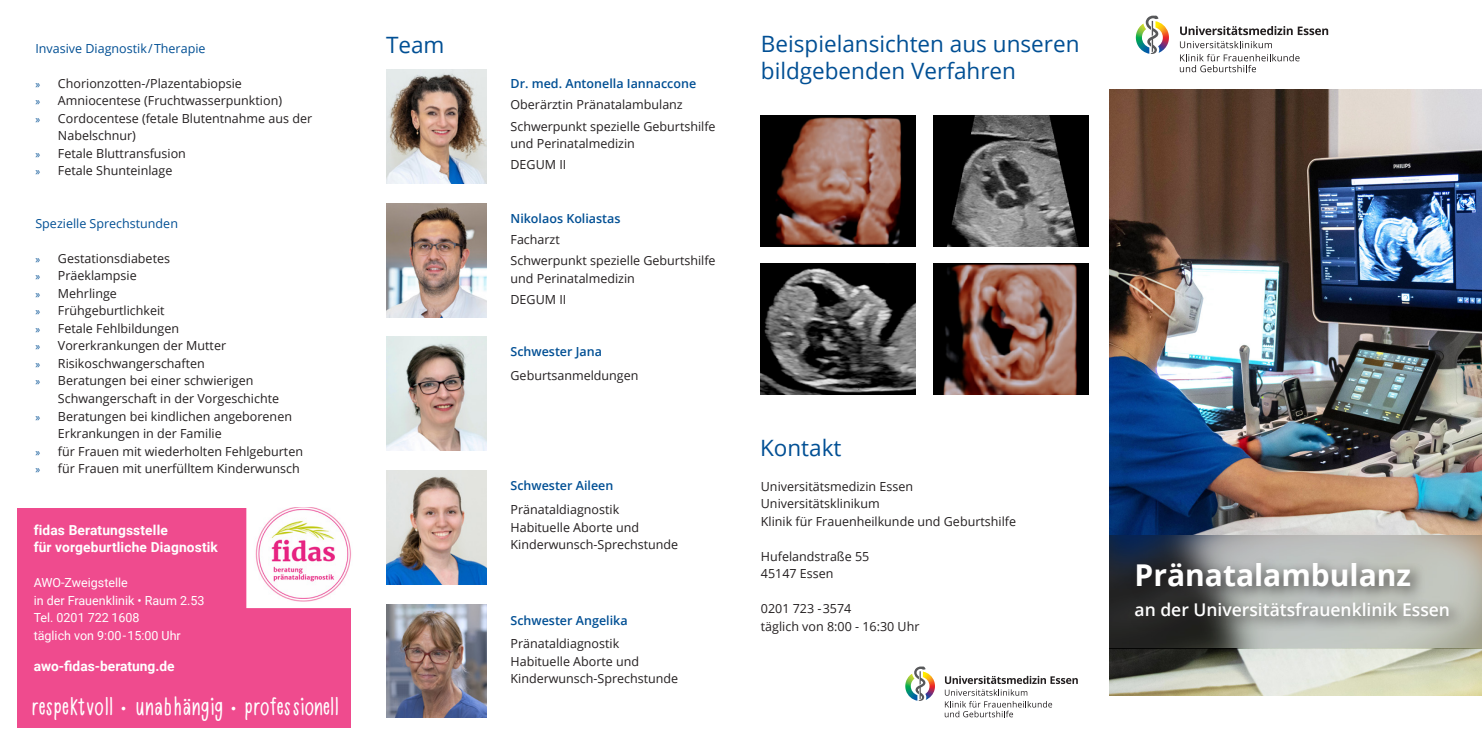
<style>
.page{position:relative;width:1482px;height:745px;background:#fff}
.page>*{position:absolute;margin:0;border:0;box-sizing:border-box;transform-origin:0 0}
.t1{font:700 30px "Open Sans";color:#fff}
.t2{font:23.75px "DEMO Homemade Hamburgers";letter-spacing:-.01em;color:#fff}
.t3{font:22.5px "Open Sans";color:#014f94}
.t4{font:600 17.5px "Open Sans";color:#fff}
.t5{font:700 13.75px "Roboto";letter-spacing:.01em;color:#fff}
.t6{font:12.5px/17.5px "Open Sans";color:#231f20}
.t7{font:600 12.5px "Open Sans";color:#014f94}
.t8{font:12.5px "Roboto";color:#fff}
.Flyer_DIN_lang_text{font:12.5px "Open Sans";color:#014f94}
.t9{font:10px "The Sans B5 Plain";color:#fff}
.s1{font-family:"Myriad Pro";font-size:11.25px;color:#014f94}
.s2{font-family:"The Sans B5 Plain";font-size:15px}
</style>
<div class="page">
<img style="left:1109px;top:89px;width:372px;height:605px">
<img style="left:386px;top:70px;width:100px;height:113px">
<img style="left:386px;top:337px;width:100px;height:113px">
<img style="left:386px;top:203px;width:100px;height:114px">
<img style="left:386px;top:470px;width:100px;height:114px">
<img style="left:386px;top:604px;width:100px;height:113px">
<img style="left:760px;top:116px;width:155px;height:130px">
<img style="left:760px;top:264px;width:155px;height:130px">
<img style="left:933px;top:116px;width:155px;height:130px">
<img style="left:933px;top:264px;width:155px;height:130px">
<svg style="left:1180px;top:26px;width:147px;height:9px"></svg>
<svg style="left:1179px;top:41px;width:92px;height:7px"></svg>
<svg style="left:1179px;top:54px;width:120px;height:18px"></svg>
<svg style="left:1145px;top:15px;width:23px;height:39px"></svg>
<svg style="left:944px;top:675px;width:133px;height:41px"></svg>
<svg style="left:914px;top:666px;width:20px;height:34px"></svg>
<img style="left:1109px;top:535px;width:372px;height:113px">
<div style="left:1129px;top:556px;width:335px;height:75px;background:#231f20;opacity:.75"></div>
<div style="left:18px;top:508px;width:333px;height:218px;background:#ef4b8e"></div>
<img style="left:253px;top:507px;width:98px;height:93px">
<div style="left:246px;top:500px;width:113px;height:107px;border:6px solid #fff"></div>
<p class="Flyer_DIN_lang_text" style="left:35px;top:39px;width:172px">Invasive Diagnostik / Therapie</p>
<p class="t6" style="left:35px;top:74px;width:208px"><span class="s1">»</span> Chorionzotten-/Plazentabiopsie</p>
<p class="t6" style="left:35px;top:91px;width:248px"><span class="s1">»</span> Amniocentese (Fruchtwasserpunktion)</p>
<p class="t6" style="left:58px;top:109px;width:256px;text-indent:-23px"><span class="s1">»</span> Cordocentese (fetale Blutentnahme aus der<br>Nabelschnur)</p>
<p class="t6" style="left:35px;top:144px;width:152px"><span class="s1">»</span> Fetale Bluttransfusion</p>
<p class="t6" style="left:35px;top:161px;width:138px"><span class="s1">»</span> Fetale Shunteinlage</p>
<p class="Flyer_DIN_lang_text" style="left:35px;top:214px;width:144px">Spezielle Sprechstunden</p>
<p class="t6" style="left:35px;top:249px;width:136px"><span class="s1">»</span> Gestationsdiabetes</p>
<p class="t6" style="left:35px;top:266px;width:103px"><span class="s1">»</span> Präeklampsie</p>
<p class="t6" style="left:35px;top:284px;width:83px"><span class="s1">»</span> Mehrlinge</p>
<p class="t6" style="left:35px;top:301px;width:131px"><span class="s1">»</span> Frühgeburtlichkeit</p>
<p class="t6" style="left:35px;top:319px;width:145px"><span class="s1">»</span> Fetale Fehlbildungen</p>
<p class="t6" style="left:35px;top:336px;width:192px"><span class="s1">»</span> Vorerkrankungen der Mutter</p>
<p class="t6" style="left:35px;top:354px;width:171px"><span class="s1">»</span> Risikoschwangerschaften</p>
<p class="t6" style="left:58px;top:371px;width:223px;text-indent:-23px"><span class="s1">»</span> Beratungen bei einer schwierigen<br>Schwangerschaft in der Vorgeschichte</p>
<p class="t6" style="left:58px;top:406px;width:235px;text-indent:-23px"><span class="s1">»</span> Beratungen bei kindlichen angeborenen<br>Erkrankungen in der Familie</p>
<p class="t6" style="left:35px;top:441px;width:269px"><span class="s1">»</span> für Frauen mit wiederholten Fehlgeburten</p>
<p class="t6" style="left:35px;top:459px;width:266px"><span class="s1">»</span> für Frauen mit unerfülltem Kinderwunsch</p>
<p class="t5" style="left:34px;top:519px;width:136px">fidas Beratungsstelle</p>
<p class="t5" style="left:34px;top:537px;width:186px">für vorgeburtliche Diagnostik</p>
<p class="t8" style="left:34px;top:573px;width:96px">AWO-Zweigstelle</p>
<p class="t8" style="left:34px;top:591px;width:172px">in der Frauenklinik • Raum 2.53</p>
<p class="t8" style="left:34px;top:608px;width:107px">Tel. 0201 722 1608</p>
<p class="t8" style="left:34px;top:626px;width:149px">täglich von 9:00 - 15:00 Uhr</p>
<p class="t5" style="left:34px;top:656px;width:142px">awo-fidas-beratung.de</p>
<p class="t2" style="left:31px;top:695px;width:309px">respektvoll <span class="s2">•</span> unabhangig <span class="s2">•</span> professionell</p>
<p class="t9" style="left:183px;top:693px;width:10px">••</p>
<p class="t3" style="left:386px;top:29px;width:60px">Team</p>
<p class="t7" style="left:510px;top:75px;width:187px">Dr. med. Antonella Iannaccone</p>
<p class="t6" style="left:510px;top:96px;width:174px">Oberärztin Pränatalambulanz</p>
<p class="t6" style="left:510px;top:117px;width:206px">Schwerpunkt spezielle Geburtshilfe</p>
<p class="t6" style="left:510px;top:134px;width:126px">und Perinatalmedizin</p>
<p class="t6" style="left:510px;top:156px;width:57px">DEGUM II</p>
<p class="t7" style="left:510px;top:209px;width:111px">Nikolaos Koliastas</p>
<p class="t6" style="left:510px;top:230px;width:51px">Facharzt</p>
<p class="t6" style="left:510px;top:251px;width:206px">Schwerpunkt spezielle Geburtshilfe</p>
<p class="t6" style="left:510px;top:269px;width:126px">und Perinatalmedizin</p>
<p class="t6" style="left:510px;top:290px;width:57px">DEGUM II</p>
<p class="t7" style="left:510px;top:342px;width:93px">Schwester Jana</p>
<p class="t6" style="left:510px;top:365px;width:129px">Geburtsanmeldungen</p>
<p class="t7" style="left:510px;top:477px;width:104px">Schwester Aileen</p>
<p class="t6" style="left:510px;top:500px;width:110px">Pränataldiagnostik</p>
<p class="t6" style="left:510px;top:517px;width:130px">Habituelle Aborte und</p>
<p class="t6" style="left:510px;top:535px;width:169px">Kinderwunsch-Sprechstunde</p>
<p class="t7" style="left:510px;top:611px;width:118px">Schwester Angelika</p>
<p class="t6" style="left:510px;top:634px;width:110px">Pränataldiagnostik</p>
<p class="t6" style="left:510px;top:652px;width:130px">Habituelle Aborte und</p>
<p class="t6" style="left:510px;top:669px;width:169px">Kinderwunsch-Sprechstunde</p>
<p class="t3" style="left:760px;top:29px;width:320px">Beispielansichten aus unseren</p>
<p class="t3" style="left:760px;top:56px;width:256px">bildgebenden Verfahren</p>
<p class="t3" style="left:760px;top:431px;width:83px">Kontakt</p>
<p class="t6" style="left:760px;top:476px;width:154px">Universitätsmedizin Essen</p>
<p class="t6" style="left:760px;top:494px;width:120px">Universitätsklinikum</p>
<p class="t6" style="left:760px;top:511px;width:257px">Klinik für Frauenheilkunde und Geburtshilfe</p>
<p class="t6" style="left:760px;top:546px;width:110px">Hufelandstraße 55</p>
<p class="t6" style="left:760px;top:564px;width:74px">45147 Essen</p>
<p class="t6" style="left:760px;top:599px;width:92px">0201 723 - 3574</p>
<p class="t6" style="left:760px;top:616px;width:160px">täglich von 8:00 - 16:30 Uhr</p>
<p class="t1" style="left:1134px;top:553px;width:278px">Pränatalambulanz</p>
<p class="t4" style="left:1134px;top:597px;width:317px">an der Universitätsfrauenklinik Essen</p>
</div>
